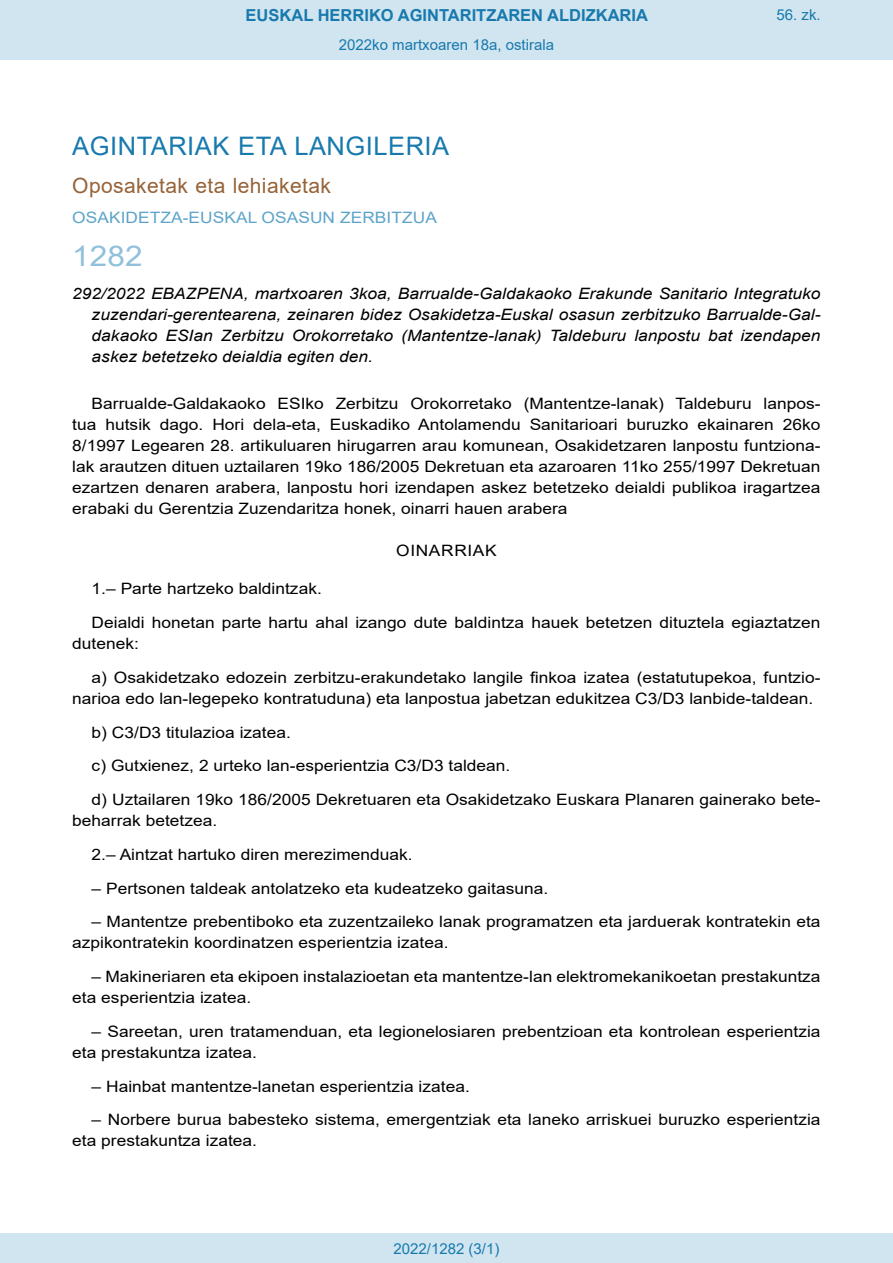
<style>
.page{position:relative;width:893px;height:1263px;background:#fff}
.page>*{position:absolute;margin:0;border:0;box-sizing:border-box;transform-origin:0 0}
.BOPVOrden{font:28.5px "Arial";color:#90c0db;scale:1.11 1}
.BOPVSeccion{font:25.5px "Arial";letter-spacing:.02em;color:#1879ad}
.BOPVSubseccion{font:21px "Arial";letter-spacing:.02em;color:#956338}
.t1{font:700 16.5px "Arial";color:#1879ad}
.BOPVDetalle{font:15.6px/21px "Arial";color:#000;scale:1.11 1}
.BOPVTitulo{font:italic 15.6px/21px "Arial";color:#000;text-align:justify;scale:1.11 1}
.BOPVOrganismo{font:15.6px "Arial";letter-spacing:.005em;color:#5ea4ca;scale:1.11 1}
.BOPVClave{font:15.6px "Arial";letter-spacing:.035em;color:#000;scale:1.11 1}
.Paginacion_Centro{font:15px "Arial";color:#1879ad}
</style>
<div class="page">
<div style="left:0;top:0;width:893px;height:60px;background:#d0e5f0"></div>
<div style="left:0;top:1233px;width:893px;height:30px;background:#d0e5f0"></div>
<p class="t1" style="left:246px;top:3px;width:404px">EUSKAL HERRIKO AGINTARITZAREN ALDIZKARIA</p>
<p class="Paginacion_Centro" style="left:339px;top:35px;width:217px">2022ko martxoaren 18a, ostirala</p>
<p class="Paginacion_Centro" style="left:776px;top:5px;width:46px">56. zk.</p>
<p class="BOPVSeccion" style="left:72px;top:128px;width:378px">AGINTARIAK ETA LANGILERIA</p>
<p class="BOPVSubseccion" style="left:72px;top:171px;width:260px">Oposaketak eta lehiaketak</p>
<p class="BOPVOrganismo" style="left:72px;top:207px;width:330px">OSAKIDETZA-EUSKAL OSASUN ZERBITZUA</p>
<p class="BOPVOrden" style="left:72px;top:236px;width:65px">1282</p>
<p class="BOPVTitulo" style="left:92px;top:284px;width:658px;text-indent:-19px">292/2022 EBAZPENA, martxoaren 3koa, Barrualde-Galdakaoko Erakunde Sanitario Integratuko zuzendari-gerentearena, zeinaren bidez Osakidetza-Euskal osasun zerbitzuko Barrualde-Gal&shy;dakaoko ESIan Zerbitzu Orokorretako (Mantentze-lanak) Taldeburu lanpostu bat izendapen askez betetzeko deialdia egiten den.</p>
<p class="BOPVDetalle" style="left:72px;top:393px;width:676px;text-align:justify;text-indent:19px">Barrualde-Galdakaoko ESIko Zerbitzu Orokorretako (Mantentze-lanak) Taldeburu lanpos&shy;tua hutsik dago. Hori dela-eta, Euskadiko Antolamendu Sanitarioari buruzko ekainaren 26ko 8/1997 Legearen 28. artikuluaren hirugarren arau komunean, Osakidetzaren lanpostu funtziona&shy;lak arautzen dituen uztailaren 19ko 186/2005 Dekretuan eta azaroaren 11ko 255/1997 Dekretuan ezartzen denaren arabera, lanpostu hori izendapen askez betetzeko deialdi publikoa iragartzea erabaki du Gerentzia Zuzendaritza honek, oinarri hauen arabera</p>
<p class="BOPVClave" style="left:396px;top:540px;width:92px">OINARRIAK</p>
<p class="BOPVDetalle" style="left:92px;top:578px;width:209px">1.– Parte hartzeko baldintzak.</p>
<p class="BOPVDetalle" style="left:72px;top:612px;width:676px;text-indent:19px">Deialdi honetan parte hartu ahal izango dute baldintza hauek betetzen dituztela egiaztatzen dutenek:</p>
<p class="BOPVDetalle" style="left:72px;top:667px;width:676px;text-indent:19px">a) Osakidetzako edozein zerbitzu-erakundetako langile finkoa izatea (estatutupekoa, funtzio&shy;narioa edo lan-legepeko kontratuduna) eta lanpostua jabetzan edukitzea C3/D3 lanbide-taldean.</p>
<p class="BOPVDetalle" style="left:92px;top:721px;width:181px">b) C3/D3 titulazioa izatea.</p>
<p class="BOPVDetalle" style="left:92px;top:755px;width:379px">c) Gutxienez, 2 urteko lan-esperientzia C3/D3 taldean.</p>
<p class="BOPVDetalle" style="left:72px;top:789px;width:676px;text-indent:19px">d) Uztailaren 19ko 186/2005 Dekretuaren eta Osakidetzako Euskara Planaren gainerako bete&shy;beharrak betetzea.</p>
<p class="BOPVDetalle" style="left:92px;top:844px;width:291px">2.– Aintzat hartuko diren merezimenduak.</p>
<p class="BOPVDetalle" style="left:92px;top:877px;width:413px">– Pertsonen taldeak antolatzeko eta kudeatzeko gaitasuna.</p>
<p class="BOPVDetalle" style="left:72px;top:911px;width:676px;text-indent:19px">– Mantentze prebentiboko eta zuzentzaileko lanak programatzen eta jarduerak kontratekin eta azpikontratekin koordinatzen esperientzia izatea.</p>
<p class="BOPVDetalle" style="left:72px;top:966px;width:676px;text-indent:19px">– Makineriaren eta ekipoen instalazioetan eta mantentze-lan elektromekanikoetan prestakuntza eta esperientzia izatea.</p>
<p class="BOPVDetalle" style="left:72px;top:1021px;width:676px;text-indent:19px">– Sareetan, uren tratamenduan, eta legionelosiaren prebentzioan eta kontrolean esperientzia eta prestakuntza izatea.</p>
<p class="BOPVDetalle" style="left:92px;top:1075px;width:342px">– Hainbat mantentze-lanetan esperientzia izatea.</p>
<p class="BOPVDetalle" style="left:72px;top:1109px;width:676px;text-indent:19px">– Norbere burua babesteko sistema, emergentziak eta laneko arriskuei buruzko esperientzia eta prestakuntza izatea.</p>
<p class="Paginacion_Centro" style="left:393px;top:1238px;width:107px">2022/1282 (3/1)</p>
</div>
